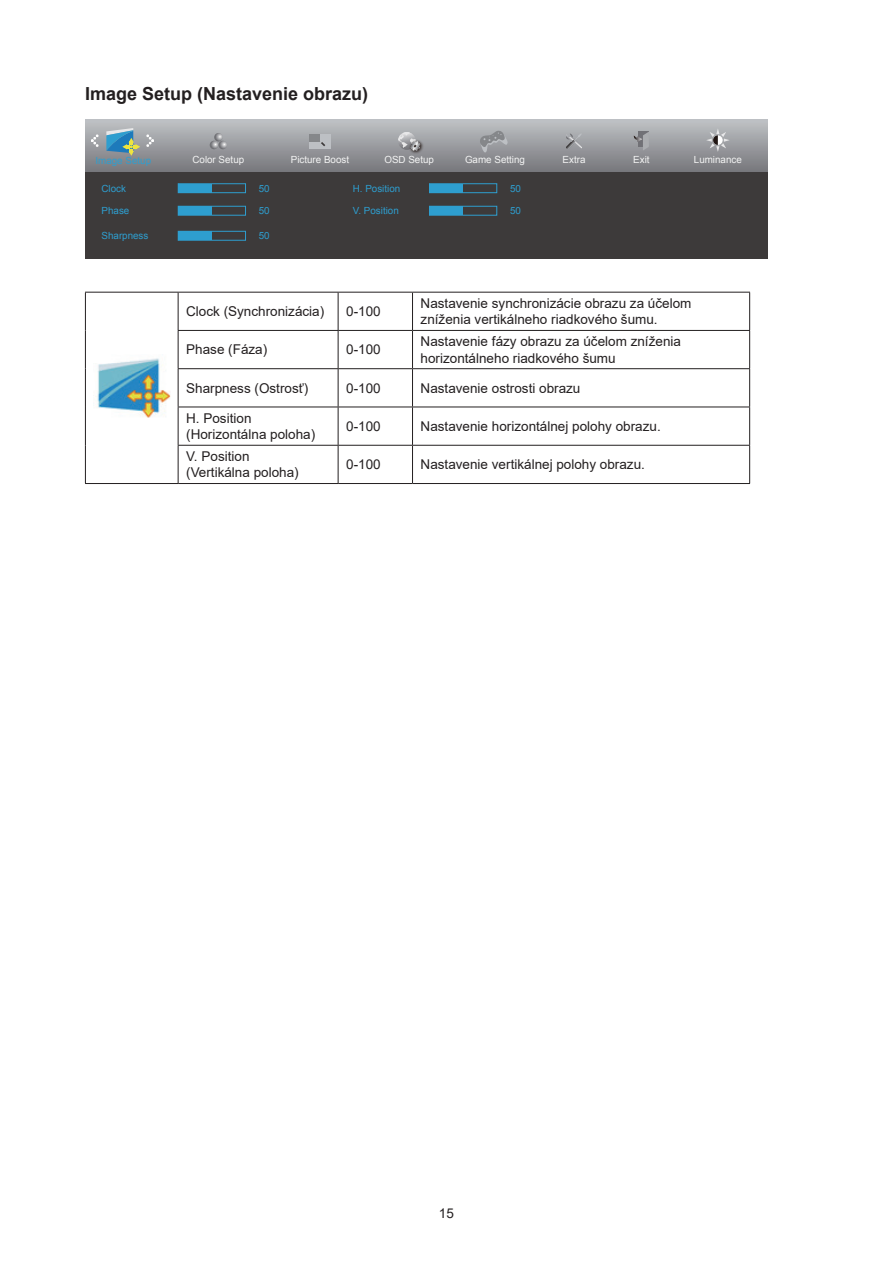
<style>
.page{position:relative;width:893px;height:1263px;background:#fff}
.page>*{position:absolute;margin:0;border:0;box-sizing:border-box;transform-origin:0 0}
.t1{font:700 18px "Arial";color:#231f20}
.t2{font:13.5px/16.2px "Arial";color:#231f20}
.t3{font:9.75px "Arial";color:#2e9ecf}
.t4{font:9.75px "Arial";color:#f3f3f3}
</style>
<div class="page">
<svg style="left:85px;top:119px;width:683px;height:53px;background:#9a9b9f"></svg>
<div style="left:85px;top:172px;width:683px;height:87px;background:#3d3a3a"></div>
<svg style="left:91px;top:134px;width:8px;height:13px"></svg>
<svg style="left:146px;top:134px;width:8px;height:13px"></svg>
<svg style="left:210px;top:133px;width:17px;height:16px"></svg>
<div style="left:309px;top:134px;width:21px;height:15px;background:#bdc0c4"></div>
<div style="left:309px;top:134px;width:11px;height:7px;background:#85878a"></div>
<img style="left:407px;top:138px;width:18px;height:18px">
<svg style="left:398px;top:132px;width:23px;height:19px"></svg>
<svg style="left:634px;top:132px;width:15px;height:19px"></svg>
<svg style="left:565px;top:133px;width:18px;height:16px"></svg>
<svg style="left:106px;top:128px;width:34px;height:28px"></svg>
<div style="left:178px;top:183px;width:68px;height:10px;border:1px solid #2e9ecf"></div>
<div style="left:178px;top:184px;width:34px;height:9px;background:#2e9ecf"></div>
<div style="left:178px;top:206px;width:68px;height:10px;border:1px solid #2e9ecf"></div>
<div style="left:178px;top:206px;width:34px;height:9px;background:#2e9ecf"></div>
<div style="left:429px;top:183px;width:68px;height:10px;border:1px solid #2e9ecf"></div>
<div style="left:429px;top:184px;width:34px;height:9px;background:#2e9ecf"></div>
<div style="left:429px;top:206px;width:68px;height:10px;border:1px solid #2e9ecf"></div>
<div style="left:429px;top:206px;width:34px;height:9px;background:#2e9ecf"></div>
<div style="left:178px;top:231px;width:68px;height:10px;border:1px solid #2e9ecf"></div>
<div style="left:178px;top:231px;width:34px;height:9px;background:#2e9ecf"></div>
<svg style="left:706px;top:128px;width:24px;height:24px"></svg>
<svg style="left:480px;top:130px;width:28px;height:23px"></svg>
<hr style="left:85px;top:292px;width:93px;height:1px;background:#231f20">
<hr style="left:85px;top:293px;width:1px;height:37px;background:#231f20">
<hr style="left:178px;top:292px;width:160px;height:1px;background:#231f20">
<hr style="left:178px;top:293px;width:1px;height:37px;background:#231f20">
<hr style="left:338px;top:292px;width:74px;height:1px;background:#231f20">
<hr style="left:338px;top:293px;width:1px;height:37px;background:#231f20">
<hr style="left:412px;top:292px;width:338px;height:1px;background:#231f20">
<hr style="left:412px;top:293px;width:1px;height:37px;background:#231f20">
<hr style="left:749px;top:293px;width:1px;height:37px;background:#231f20">
<hr style="left:85px;top:330px;width:1px;height:39px;background:#231f20">
<hr style="left:178px;top:330px;width:160px;height:1px;background:#231f20">
<hr style="left:178px;top:331px;width:1px;height:37px;background:#231f20">
<hr style="left:338px;top:330px;width:74px;height:1px;background:#231f20">
<hr style="left:338px;top:331px;width:1px;height:37px;background:#231f20">
<hr style="left:412px;top:330px;width:338px;height:1px;background:#231f20">
<hr style="left:412px;top:331px;width:1px;height:37px;background:#231f20">
<hr style="left:749px;top:331px;width:1px;height:37px;background:#231f20">
<hr style="left:85px;top:369px;width:1px;height:38px;background:#231f20">
<hr style="left:178px;top:368px;width:160px;height:1px;background:#231f20">
<hr style="left:178px;top:369px;width:1px;height:38px;background:#231f20">
<hr style="left:338px;top:368px;width:74px;height:1px;background:#231f20">
<hr style="left:338px;top:369px;width:1px;height:38px;background:#231f20">
<hr style="left:412px;top:368px;width:338px;height:1px;background:#231f20">
<hr style="left:412px;top:369px;width:1px;height:38px;background:#231f20">
<hr style="left:749px;top:369px;width:1px;height:38px;background:#231f20">
<hr style="left:85px;top:407px;width:1px;height:38px;background:#231f20">
<hr style="left:178px;top:407px;width:160px;height:1px;background:#231f20">
<hr style="left:178px;top:407px;width:1px;height:38px;background:#231f20">
<hr style="left:338px;top:407px;width:74px;height:1px;background:#231f20">
<hr style="left:338px;top:407px;width:1px;height:38px;background:#231f20">
<hr style="left:412px;top:407px;width:338px;height:1px;background:#231f20">
<hr style="left:412px;top:407px;width:1px;height:38px;background:#231f20">
<hr style="left:749px;top:407px;width:1px;height:38px;background:#231f20">
<hr style="left:85px;top:445px;width:1px;height:38px;background:#231f20">
<hr style="left:178px;top:445px;width:160px;height:1px;background:#231f20">
<hr style="left:178px;top:446px;width:1px;height:37px;background:#231f20">
<hr style="left:338px;top:445px;width:74px;height:1px;background:#231f20">
<hr style="left:338px;top:446px;width:1px;height:37px;background:#231f20">
<hr style="left:412px;top:445px;width:338px;height:1px;background:#231f20">
<hr style="left:412px;top:446px;width:1px;height:37px;background:#231f20">
<hr style="left:749px;top:446px;width:1px;height:37px;background:#231f20">
<hr style="left:85px;top:483px;width:93px;height:1px;background:#231f20">
<hr style="left:178px;top:483px;width:160px;height:1px;background:#231f20">
<hr style="left:338px;top:483px;width:74px;height:1px;background:#231f20">
<hr style="left:412px;top:483px;width:338px;height:1px;background:#231f20">
<img style="left:95px;top:358px;width:75px;height:60px">
<h1 class="t1" style="left:85px;top:81px;width:285px">Image Setup (Nastavenie obrazu)</h1>
<p class="t4" style="left:465px;top:153px;width:62px">Game Setting</p>
<p class="t4" style="left:694px;top:153px;width:50px">Luminance</p>
<p class="t3" style="left:95px;top:154px;width:57px">Image Setup</p>
<p class="t4" style="left:192px;top:153px;width:53px">Color Setup</p>
<p class="t4" style="left:291px;top:153px;width:60px">Picture Boost</p>
<p class="t4" style="left:384px;top:153px;width:51px">OSD Setup</p>
<p class="t4" style="left:563px;top:153px;width:24px">Extra</p>
<p class="t4" style="left:633px;top:153px;width:18px">Exit</p>
<p class="t3" style="left:102px;top:182px;width:26px">Clock</p>
<p class="t3" style="left:259px;top:182px;width:12px">50</p>
<p class="t3" style="left:102px;top:205px;width:29px">Phase</p>
<p class="t3" style="left:259px;top:205px;width:12px">50</p>
<p class="t3" style="left:353px;top:182px;width:49px">H. Position</p>
<p class="t3" style="left:510px;top:182px;width:12px">50</p>
<p class="t3" style="left:353px;top:205px;width:48px">V. Position</p>
<p class="t3" style="left:510px;top:205px;width:12px">50</p>
<p class="t3" style="left:102px;top:230px;width:48px">Sharpness</p>
<p class="t3" style="left:259px;top:230px;width:12px">50</p>
<p class="t2" style="left:186px;top:303px;width:140px">Clock (Synchronizácia)</p>
<p class="t2" style="left:346px;top:303px;width:36px">0-100</p>
<p class="t2" style="left:421px;top:295px;width:272px">Nastavenie synchronizácie obrazu za účelom zníženia vertikálneho riadkového šumu.</p>
<p class="t2" style="left:186px;top:341px;width:83px">Phase (Fáza)</p>
<p class="t2" style="left:346px;top:341px;width:36px">0-100</p>
<p class="t2" style="left:421px;top:333px;width:262px">Nastavenie fázy obrazu za účelom zníženia horizontálneho riadkového šumu</p>
<p class="t2" style="left:186px;top:380px;width:124px">Sharpness (Ostrosť)</p>
<p class="t2" style="left:346px;top:380px;width:36px">0-100</p>
<p class="t2" style="left:421px;top:380px;width:161px">Nastavenie ostrosti obrazu</p>
<p class="t2" style="left:186px;top:410px;width:131px">H. Position (Horizontálna poloha)</p>
<p class="t2" style="left:346px;top:418px;width:36px">0-100</p>
<p class="t2" style="left:421px;top:418px;width:242px">Nastavenie horizontálnej polohy obrazu.</p>
<p class="t2" style="left:186px;top:448px;width:114px">V. Position (Vertikálna poloha)</p>
<p class="t2" style="left:346px;top:456px;width:36px">0-100</p>
<p class="t2" style="left:421px;top:456px;width:226px">Nastavenie vertikálnej polohy obrazu.</p>
<p class="t2" style="left:439px;top:1205px;width:17px">15</p>
</div>
